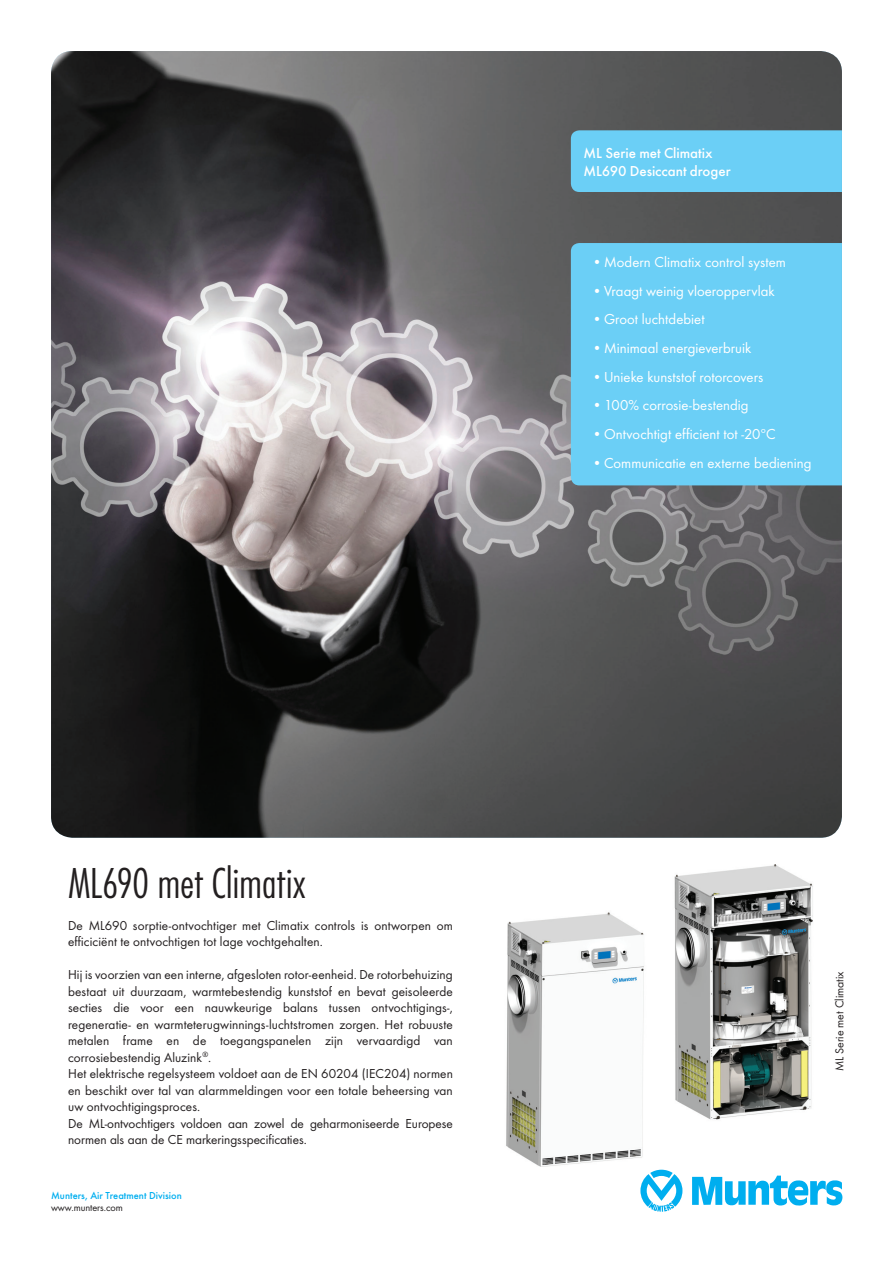
<style>
.page{position:relative;width:893px;height:1263px;background:#fff}
.page>*{position:absolute;margin:0;border:0;box-sizing:border-box;transform-origin:0 0}
.t1{font:300 45px "Futura Con";letter-spacing:-.005em;color:#231f20}
.t2{font:15px "Futura Boo";letter-spacing:.005em;color:#fff}
.t3{font:500 15px/18px "Futura";letter-spacing:-.005em;color:#fff}
.t4{font:13.5px/16.5px "Futura Boo";letter-spacing:.01em;color:#231f20}
.t5{font:12px "Futura Boo";color:#231f20}
.t6{font:500 10.5px "Futura";color:#00aeef}
.t7{font:10.5px "Futura Boo";letter-spacing:-.005em;color:#231f20}
</style>
<div class="page">
<img style="left:51px;top:51px;width:791px;height:787px">
<svg style="left:692px;top:1175px;width:150px;height:31px"></svg>
<svg style="left:640px;top:1170px;width:42px;height:42px"></svg>
<img style="left:506px;top:864px;width:307px;height:302px">
<div style="left:571px;top:130px;width:271px;height:62px;background:#6bcff6"></div>
<div style="left:571px;top:243px;width:271px;height:242px;background:#6bcff6"></div>
<p class="t3" style="left:584px;top:144px;width:148px">ML Serie met Climatix<br>ML690 Desiccant droger</p>
<p class="t2" style="left:592px;top:253px;width:195px">•Modern Climatix control system</p>
<p class="t2" style="left:592px;top:282px;width:184px">•Vraagt weinig vloeroppervlak</p>
<p class="t2" style="left:592px;top:310px;width:114px">•Groot luchtdebiet</p>
<p class="t2" style="left:592px;top:339px;width:161px">•Minimaal energieverbruik</p>
<p class="t2" style="left:592px;top:368px;width:173px">•Unieke kunststof rotorcovers</p>
<p class="t2" style="left:592px;top:396px;width:158px">•100% corrosie-bestendig</p>
<p class="t2" style="left:592px;top:425px;width:185px">•Ontvochtigt efficient tot -20ºC</p>
<p class="t2" style="left:592px;top:454px;width:221px">•Communicatie en externe bediening</p>
<h1 class="t1" style="left:68px;top:857px;width:239px">ML690 met Climatix</h1>
<p class="t4" style="left:68px;top:917px;width:386px">De ML690 sorptie-ontvochtiger met Climatix controls is ontworpen om efficiciënt te ontvochtigen tot lage vochtgehalten.</p>
<p class="t4" style="left:68px;top:966px;width:386px">Hij is voorzien van een interne, afgesloten rotor-eenheid. De rotorbehuizing bestaat uit duurzaam, warmtebestendig kunststof en bevat geisoleerde secties die voor een nauwkeurige balans tussen ontvochtigings-, regeneratie- en warmteterugwinnings-luchtstromen zorgen. Het robuuste metalen frame en de toegangspanelen zijn vervaardigd van corrosiebestendig Aluzink<sup>®</sup>.<br>Het elektrische regelsysteem voldoet aan de EN 60204 (IEC204) normen en beschikt over tal van alarmmeldingen voor een totale beheersing van uw ontvochtigingsproces.<br>De ML-ontvochtigers voldoen aan zowel de geharmoniseerde Europese normen als aan de CE markeringsspecificaties.</p>
<p class="t6" style="left:51px;top:1189px;width:132px">Munters, Air Treatment Division</p>
<p class="t7" style="left:51px;top:1201px;width:73px">www.munters.com</p>
<p class="t5" style="left:832px;top:1071px;width:101px;rotate:-90deg">ML Serie met Climatix</p>
</div>
